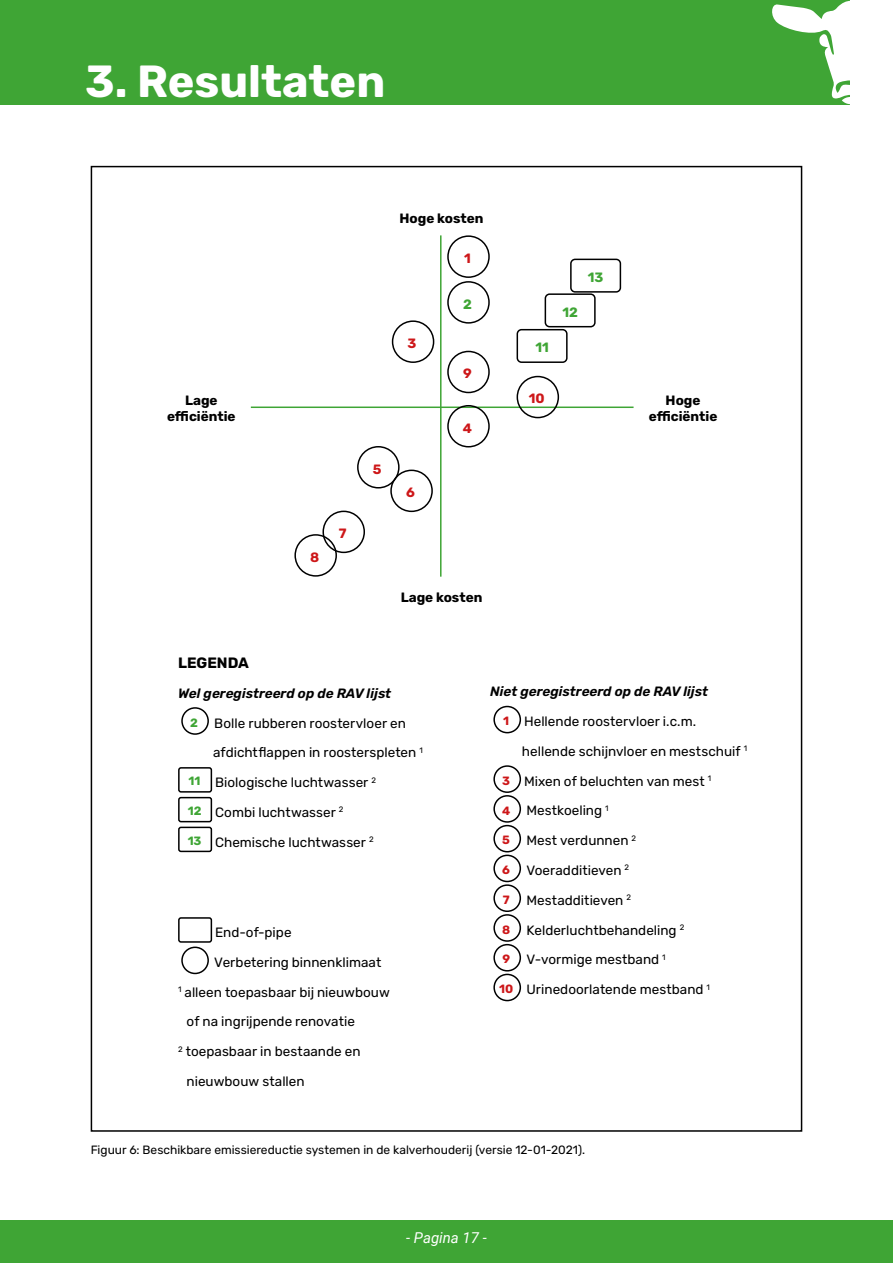
<style>
.page{position:relative;width:893px;height:1263px;background:#fff}
.page>*{position:absolute;margin:0;border:0;box-sizing:border-box;transform-origin:0 0}
.t1{font:700 45px "Rubik";color:#fff}
.t2{font:italic 15px "Roboto";color:#fff}
.t3{font:700 15px "Rubik";color:#000}
.t4{font:13.5px "Rubik";color:#000}
.t5{font:italic 600 13.5px "Rubik";color:#000}
.t6{font:700 13.5px/16.2px "Rubik";color:#000;text-align:center}
.t7{font:700 13.5px "Rubik";color:#cd1719}
.t8{font:700 13.5px "Rubik";color:#3fa535}
.t9{font:12px "Rubik";color:#000}
.s1{font-weight:700;font-size:12px;color:#3fa535}
.s2{font-weight:700;font-size:12px;color:#cd1719}
</style>
<div class="page">
<div style="left:0;top:1220px;width:893px;height:43px;background:#3fa535"></div>
<div style="left:0;top:0;width:893px;height:104px;background:#3fa535"></div>
<svg style="left:770px;top:0;width:80px;height:105px"></svg>
<div style="left:850px;top:0;width:43px;height:130px;background:#fff"></div>
<div style="left:181px;top:707px;width:28px;height:28px;border:2px solid #000;border-radius:50%"></div>
<div style="left:178px;top:767px;width:34px;height:26px;border:2px solid #000;border-radius:2px"></div>
<div style="left:178px;top:797px;width:34px;height:25px;border:2px solid #000;border-radius:2px"></div>
<div style="left:178px;top:827px;width:34px;height:25px;border:2px solid #000;border-radius:2px"></div>
<div style="left:493px;top:706px;width:28px;height:27px;border:2px solid #000;border-radius:50%"></div>
<div style="left:493px;top:765px;width:28px;height:28px;border:2px solid #000;border-radius:50%"></div>
<div style="left:493px;top:795px;width:28px;height:28px;border:2px solid #000;border-radius:50%"></div>
<div style="left:493px;top:825px;width:28px;height:27px;border:2px solid #000;border-radius:50%"></div>
<div style="left:493px;top:855px;width:28px;height:27px;border:2px solid #000;border-radius:50%"></div>
<div style="left:493px;top:884px;width:28px;height:28px;border:2px solid #000;border-radius:50%"></div>
<div style="left:493px;top:914px;width:28px;height:28px;border:2px solid #000;border-radius:50%"></div>
<div style="left:493px;top:944px;width:28px;height:27px;border:2px solid #000;border-radius:50%"></div>
<div style="left:493px;top:974px;width:28px;height:27px;border:2px solid #000;border-radius:50%"></div>
<hr style="left:440px;top:235px;width:2px;height:342px;background:#3fa535">
<hr style="left:251px;top:406px;width:383px;height:2px;background:#3fa535">
<div style="left:517px;top:329px;width:51px;height:34px;border:2px solid #000;border-radius:4px"></div>
<div style="left:545px;top:293px;width:51px;height:34px;border:2px solid #000;border-radius:4px"></div>
<div style="left:570px;top:259px;width:51px;height:34px;border:2px solid #000;border-radius:4px"></div>
<div style="left:178px;top:917px;width:34px;height:26px;border:2px solid #000;border-radius:2px"></div>
<div style="left:181px;top:946px;width:28px;height:28px;border:2px solid #000;border-radius:50%"></div>
<div style="left:447px;top:235px;width:43px;height:43px;border:2px solid #000;border-radius:50%"></div>
<div style="left:447px;top:281px;width:43px;height:43px;border:2px solid #000;border-radius:50%"></div>
<div style="left:447px;top:351px;width:43px;height:42px;border:2px solid #000;border-radius:50%"></div>
<div style="left:517px;top:376px;width:42px;height:42px;border:2px solid #000;border-radius:50%"></div>
<div style="left:447px;top:405px;width:43px;height:42px;border:2px solid #000;border-radius:50%"></div>
<div style="left:357px;top:446px;width:43px;height:42px;border:2px solid #000;border-radius:50%"></div>
<div style="left:390px;top:470px;width:43px;height:42px;border:2px solid #000;border-radius:50%"></div>
<div style="left:294px;top:534px;width:43px;height:43px;border:2px solid #000;border-radius:50%"></div>
<div style="left:322px;top:511px;width:43px;height:42px;border:2px solid #000;border-radius:50%"></div>
<div style="left:392px;top:320px;width:42px;height:43px;border:2px solid #000;border-radius:50%"></div>
<h1 class="t1" style="left:85px;top:56px;width:302px">3. Resultaten</h1>
<p class="t6" style="left:167px;top:392px;width:70px">Lage efficiëntie</p>
<p class="t7" style="left:310px;top:549px;width:11px">8</p>
<p class="t7" style="left:339px;top:526px;width:9px">7</p>
<p class="t7" style="left:373px;top:461px;width:10px">5</p>
<p class="t6" style="left:399px;top:210px;width:86px">Hoge kosten</p>
<p class="t7" style="left:408px;top:336px;width:10px">3</p>
<p class="t7" style="left:406px;top:485px;width:10px">6</p>
<p class="t7" style="left:464px;top:251px;width:8px">1</p>
<p class="t8" style="left:463px;top:296px;width:10px">2</p>
<p class="t7" style="left:463px;top:366px;width:10px">9</p>
<p class="t7" style="left:463px;top:420px;width:11px">4</p>
<p class="t6" style="left:401px;top:590px;width:83px">Lage kosten</p>
<p class="t8" style="left:535px;top:340px;width:15px">11</p>
<p class="t8" style="left:562px;top:304px;width:17px">12</p>
<p class="t8" style="left:588px;top:270px;width:17px">13</p>
<p class="t7" style="left:529px;top:391px;width:17px">10</p>
<p class="t6" style="left:649px;top:392px;width:70px">Hoge efficiëntie</p>
<p class="t3" style="left:178px;top:654px;width:72px">LEGENDA</p>
<p class="t5" style="left:178px;top:686px;width:215px">Wel geregistreerd op de RAV lijst</p>
<p class="t4" style="left:190px;top:715px;width:217px"><span class="s1">2</span> Bolle rubberen roostervloer en</p>
<p class="t4" style="left:213px;top:745px;width:211px">afdichtflappen in roosterspleten <sup>1</sup></p>
<p class="t4" style="left:189px;top:775px;width:189px"><span class="s1">11</span> Biologische luchtwasser <sup>2</sup></p>
<p class="t4" style="left:188px;top:805px;width:157px"><span class="s1">12</span> Combi luchtwasser <sup>2</sup></p>
<p class="t4" style="left:188px;top:834px;width:187px"><span class="s1">13</span> Chemische luchtwasser <sup>2</sup></p>
<p class="t4" style="left:215px;top:925px;width:78px">End-of-pipe</p>
<p class="t4" style="left:214px;top:955px;width:168px">Verbetering binnenklimaat</p>
<p class="t4" style="left:178px;top:984px;width:213px"><sup>1</sup> alleen toepasbaar bij nieuwbouw</p>
<p class="t4" style="left:187px;top:1014px;width:170px">of na ingrijpende renovatie</p>
<p class="t4" style="left:178px;top:1044px;width:184px"><sup>2</sup> toepasbaar in bestaande en</p>
<p class="t4" style="left:187px;top:1074px;width:120px">nieuwbouw stallen</p>
<p class="t5" style="left:490px;top:684px;width:219px">Niet geregistreerd op de RAV lijst</p>
<p class="t4" style="left:503px;top:714px;width:195px"><span class="s2">1</span> Hellende roostervloer i.c.m.</p>
<p class="t4" style="left:522px;top:744px;width:227px">hellende schijnvloer en mestschuif <sup>1</sup></p>
<p class="t4" style="left:502px;top:773px;width:210px"><span class="s2">3</span> Mixen of beluchten van mest <sup>1</sup></p>
<p class="t4" style="left:502px;top:803px;width:108px"><span class="s2">4</span> Mestkoeling <sup>1</sup></p>
<p class="t4" style="left:502px;top:833px;width:135px"><span class="s2">5</span> Mest verdunnen <sup>2</sup></p>
<p class="t4" style="left:502px;top:863px;width:128px"><span class="s2">6</span> Voeradditieven <sup>2</sup></p>
<p class="t4" style="left:503px;top:892px;width:130px"><span class="s2">7</span> Mestadditieven <sup>2</sup></p>
<p class="t4" style="left:502px;top:922px;width:184px"><span class="s2">8</span> Kelderluchtbehandeling <sup>2</sup></p>
<p class="t4" style="left:502px;top:952px;width:165px"><span class="s2">9</span> V-vormige mestband <sup>1</sup></p>
<p class="t4" style="left:499px;top:982px;width:212px"><span class="s2">10</span> Urinedoorlatende mestband <sup>1</sup></p>
<p class="t9" style="left:91px;top:1143px;width:496px">Figuur 6: Beschikbare emissiereductie systemen in de kalverhouderij (versie 12-01-2021).</p>
<p class="t2" style="left:406px;top:1227px;width:82px">- Pagina 17 -</p>
</div>
